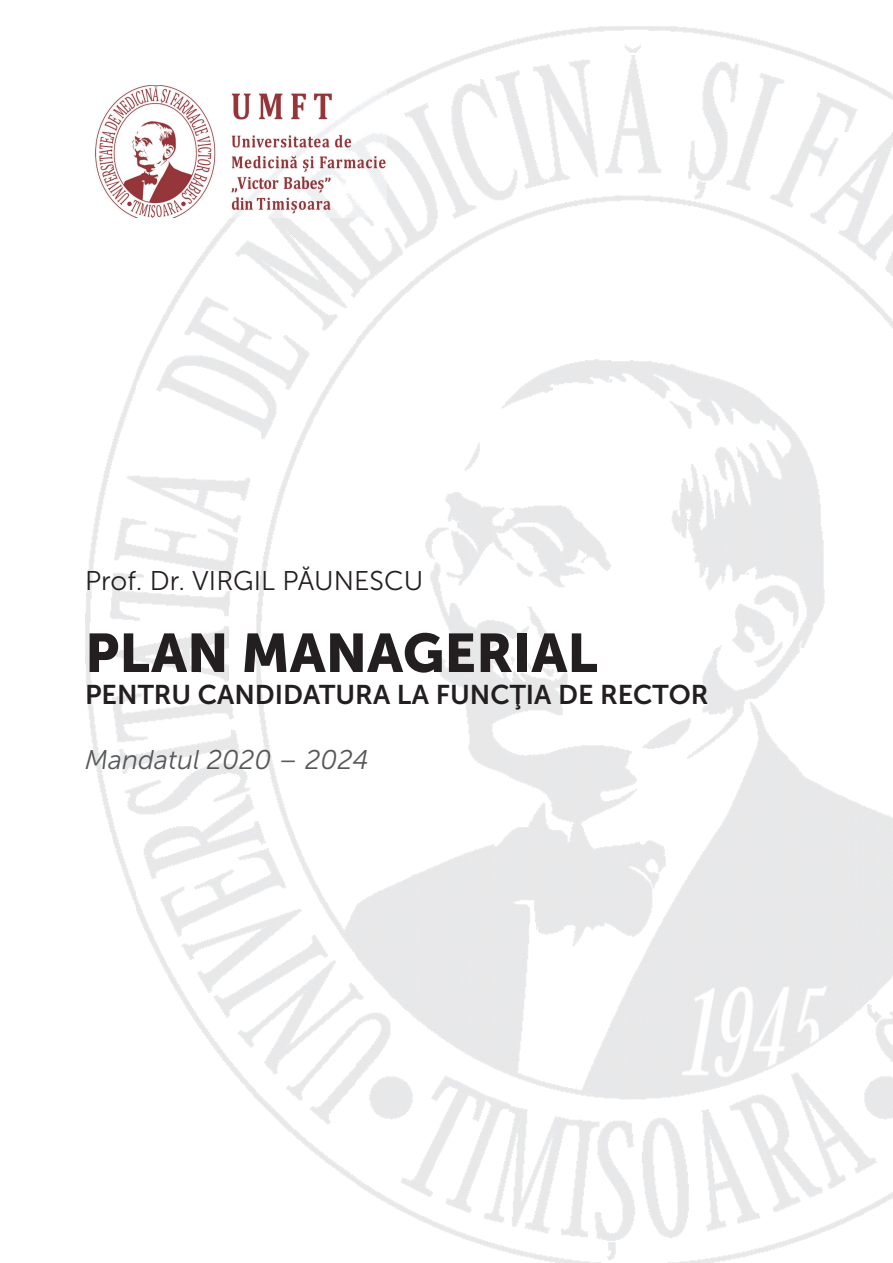
<style>
.page{position:relative;width:893px;height:1263px;background:#fff}
.page>*{position:absolute;margin:0;border:0;box-sizing:border-box;transform-origin:0 0}
.t1{font:54px "Museo Sans 900";color:#231f20}
.t2{font:27px "Museo Sans 700";color:#231f20}
.t3{font:27px "Museo Sans 300";color:#231f20}
.t4{font:italic 27px "Museo Sans 300";color:#57585a}
</style>
<div class="page">
<img style="left:387px;top:26px;width:506px;height:106px">
<img style="left:85px;top:372px;width:52px;height:539px">
<img style="left:355px;top:132px;width:538px;height:1131px">
<img style="left:137px;top:218px;width:218px;height:964px">
<img style="left:95px;top:85px;width:292px;height:133px">
<p class="t3" style="left:85px;top:566px;width:340px">Prof. Dr. VIRGIL PĂUNESCU</p>
<h1 class="t1" style="left:85px;top:622px;width:514px">PLAN MANAGERIAL</h1>
<p class="t2" style="left:85px;top:680px;width:625px">PENTRU CANDIDATURA LA FUNCŢIA DE RECTOR</p>
<p class="t4" style="left:85px;top:745px;width:285px">Mandatul 2020 – 2024</p>
</div>
